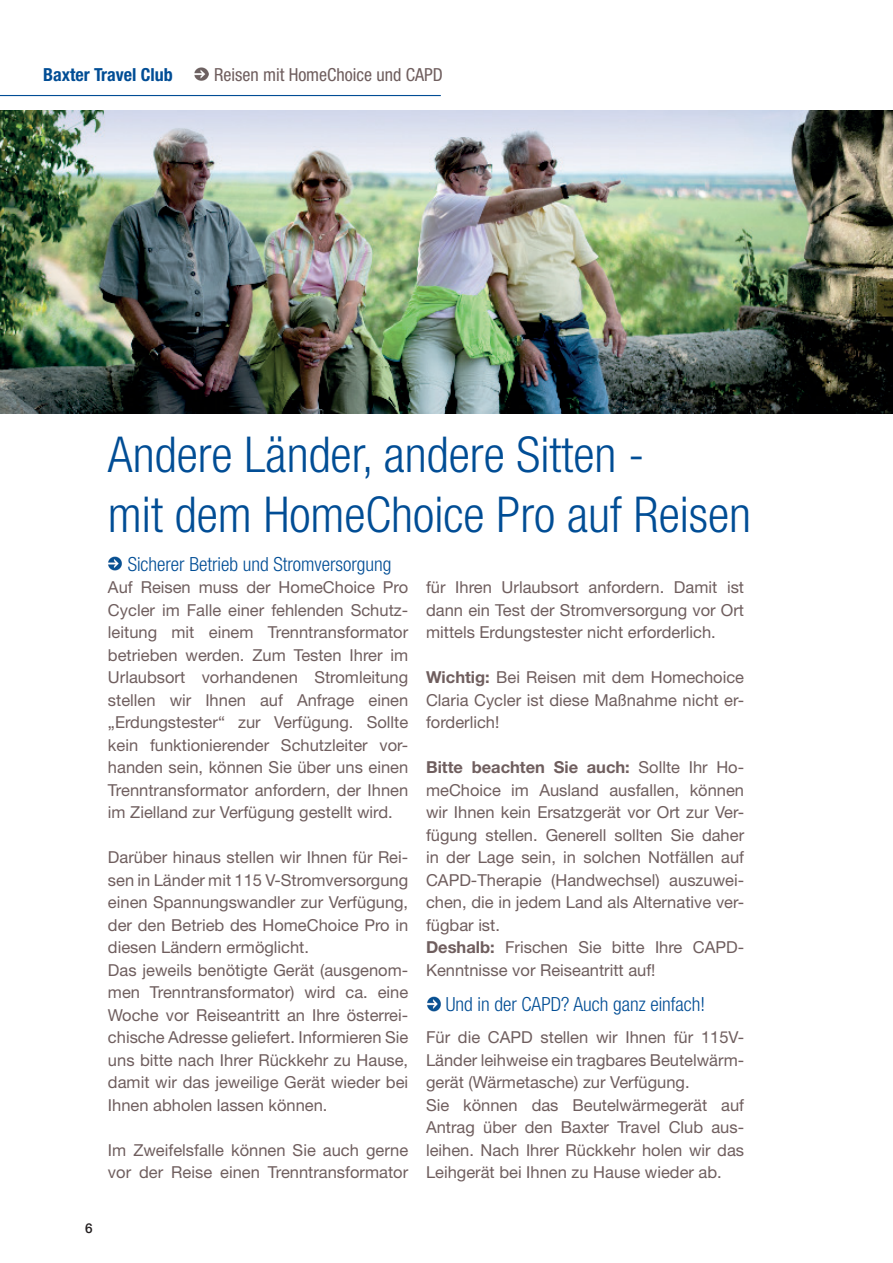
<style>
.page{position:relative;width:893px;height:1263px;background:#fff}
.page>*{position:absolute;margin:0;border:0;box-sizing:border-box;transform-origin:0 0}
.t1{font:300 condensed 49.5px/59.4px "Helvetica Neue LT Std";color:#014d95}
.t2{font:300 condensed 19.5px "Helvetica Neue LT Std";color:#014d95}
.t3{font:condensed 18px "Helvetica Neue LT Std";color:#6f5e5e}
.t4{font:700 condensed 18px "Helvetica Neue LT Std";color:#014d95}
.t5{font:16.5px/22.5px "Helvetica Neue LT Std";color:#6f5e5e}
.t6{font:500 13.5px "Helvetica Neue";color:#231f20}
.s1{font-weight:700}
</style>
<div class="page">
<hr style="left:0;top:95px;width:441px;height:1px;background:#014d95">
<img style="left:108px;top:557px;width:14px;height:14px">
<img style="left:427px;top:997px;width:14px;height:14px">
<img style="left:195px;top:67px;width:13px;height:14px">
<img style="left:0;top:110px;width:893px;height:304px">
<p class="t4" style="left:43px;top:64px;width:131px">Baxter Travel Club</p>
<p class="t3" style="left:214px;top:64px;width:230px">Reisen mit HomeChoice und CAPD</p>
<h1 class="t1" style="left:108px;top:425px;width:645px">Andere Länder, andere Sitten -<br>mit dem HomeChoice Pro auf Reisen</h1>
<p class="t2" style="left:128px;top:552px;width:265px">Sicherer Betrieb und Stromversorgung</p>
<p class="t5" style="left:108px;top:576px;width:302px;text-align:justify">Auf Reisen muss der HomeChoice Pro Cycler im Falle einer fehlenden Schutz&shy;leitung mit einem Trenntransformator betrieben werden. Zum Testen Ihrer im Urlaubsort vorhandenen Stromleitung stellen wir Ihnen auf Anfrage einen „Erdungstester“ zur Verfügung. Sollte kein funktionierender Schutzleiter vor&shy;handen sein, können Sie über uns einen Trenntransformator anfordern, der Ihnen im Zielland zur Verfügung gestellt wird.</p>
<p class="t5" style="left:108px;top:846px;width:302px">Darüber hinaus stellen wir Ihnen für Rei&shy;sen in Länder mit 115 V-Stromversorgung einen Spannungswandler zur Verfügung, der den Betrieb des HomeChoice Pro in diesen Ländern ermöglicht.<br>Das jeweils benötigte Gerät (ausgenom&shy;men Trenntransformator) wird ca. eine Woche vor Reiseantritt an Ihre österrei&shy;chische Adresse geliefert. Informieren Sie uns bitte nach Ihrer Rückkehr zu Hause, damit wir das jeweilige Gerät wieder bei Ihnen abholen lassen können.</p>
<p class="t5" style="left:108px;top:1138px;width:302px">Im Zweifelsfalle können Sie auch gerne vor der Reise einen Trenntransformator</p>
<p class="t6" style="left:85px;top:1220px;width:9px">6</p>
<p class="t5" style="left:426px;top:576px;width:320px;text-align:justify">für Ihren Urlaubsort anfordern. Damit ist dann ein Test der Stromversorgung vor Ort mittels Erdungstester nicht erforderlich.</p>
<p class="t5" style="left:426px;top:666px;width:320px;text-align:justify"><span class="s1">Wichtig:</span> Bei Reisen mit dem Homechoice Claria Cycler ist diese Maßnahme nicht er&shy;forderlich!</p>
<p class="t5" style="left:426px;top:756px;width:320px"><span class="s1">Bitte beachten Sie auch:</span> Sollte Ihr Ho&shy;meChoice im Ausland ausfallen, können wir Ihnen kein Ersatzgerät vor Ort zur Ver&shy;fügung stellen. Generell sollten Sie daher in der Lage sein, in solchen Notfällen auf CAPD-Therapie (Handwechsel) auszuwei&shy;chen, die in jedem Land als Alternative ver&shy;fügbar ist.<br><span class="s1">Deshalb:</span> Frischen Sie bitte Ihre CAPD-Kenntnisse vor Reiseantritt auf!</p>
<p class="t2" style="left:446px;top:993px;width:261px">Und in der CAPD? Auch ganz einfach!</p>
<p class="t5" style="left:426px;top:1026px;width:320px">Für die CAPD stellen wir Ihnen für 115V-Länder leihweise ein tragbares Beutelwärm&shy;gerät (Wärmetasche) zur Verfügung.<br>Sie können das Beutelwärmegerät auf Antrag über den Baxter Travel Club aus&shy;leihen. Nach Ihrer Rückkehr holen wir das Leihgerät bei Ihnen zu Hause wieder ab.</p>
</div>
